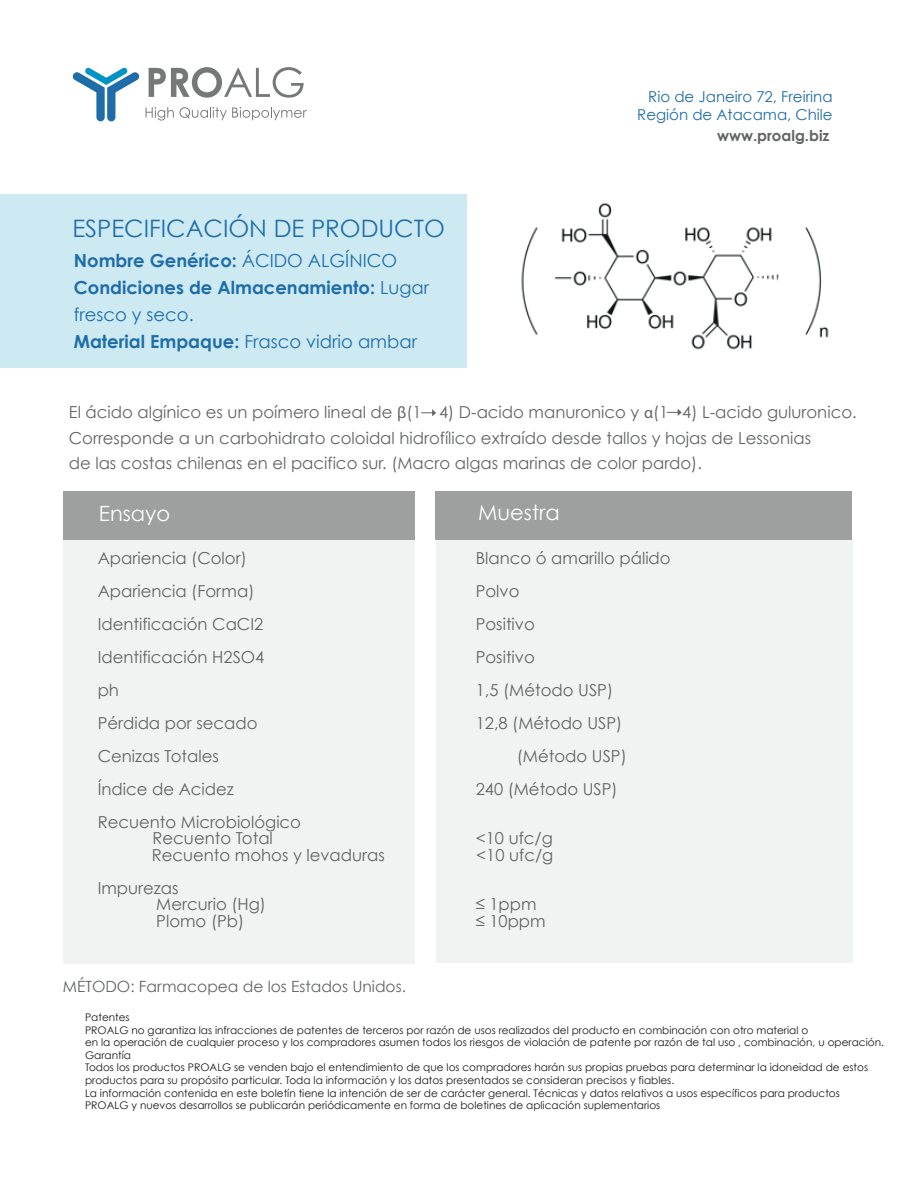
<style>
.page{position:relative;width:918px;height:1188px;background:#fff}
.page>*{position:absolute;margin:0;border:0;box-sizing:border-box;transform-origin:0 0}
.t1{font:24px "Century Gothic";color:#1f6da8}
.t2{font:21px "Century Gothic";color:#fff}
.t3{font:700 18px/27px "Century Gothic";color:#1f6da8}
.t4{font:16.5px/25.5px "Century Gothic";color:#626464}
.t5{font:15.45px "Century Gothic";color:#626464}
.t6{font:15px/18px "Century Gothic";color:#1f6da8;text-align:right}
.t7{font:700 15px "Century Gothic";color:#626464}
.t8{font:10.5px/12.6px "Century Gothic";color:#1a1a1a}
.s1{font-weight:400}
.s2{font-family:"Myriad Pro"}
</style>
<div class="page">
<svg style="left:72px;top:67px;width:68px;height:54px"></svg>
<svg style="left:149px;top:67px;width:155px;height:31px"></svg>
<svg style="left:146px;top:107px;width:161px;height:14px"></svg>
<div style="left:0;top:194px;width:466px;height:174px;background:#cdeaf3"></div>
<div style="left:63px;top:540px;width:352px;height:424px;background:#f1f2f2"></div>
<div style="left:436px;top:539px;width:417px;height:424px;background:#f1f2f2"></div>
<img style="left:521px;top:202px;width:308px;height:148px">
<svg style="left:421px;top:409px;width:15px;height:7px"></svg>
<svg style="left:667px;top:409px;width:15px;height:7px"></svg>
<div style="left:63px;top:491px;width:352px;height:48px;background:#9da09f"></div>
<div style="left:435px;top:491px;width:417px;height:49px;background:#9da09f"></div>
<h3 class="t6" style="left:637px;top:88px;width:197px">Rio de Janeiro 72, Freirina<br>Región de Atacama, Chile</h3>
<h1 class="t1" style="left:72px;top:214px;width:374px">ESPECIFICACIÓN DE PRODUCTO</h1>
<h3 class="t3" style="left:74px;top:247px;width:357px">Nombre Genérico: <span class="s1">ÁCIDO ALGÍNICO<br></span>Condiciones de Almacenamiento: <span class="s1">Lugar fresco y seco.<br></span>Material Empaque: <span class="s1">Frasco vidrio ambar</span></h3>
<h3 class="t7" style="left:717px;top:126px;width:114px">www.proalg.biz</h3>
<p class="t4" style="left:69px;top:399px;width:789px">El ácido algínico es un poímero lineal de <span class="s2">β</span>(1 4) D-acido manuronico y <span class="s2">α</span>(1 4) L-acido guluronico.<br>Corresponde a un carbohidrato coloidal hidrofílico extraído desde tallos y hojas de Lessonias<br>de las costas chilenas en el pacifico sur. (Macro algas marinas de color pardo).</p>
<h2 class="t2" style="left:99px;top:500px;width:73px">Ensayo</h2>
<h2 class="t2" style="left:478px;top:500px;width:83px">Muestra</h2>
<h3 class="t4" style="left:98px;top:545px;width:151px">Apariencia (Color)</h3>
<h3 class="t4" style="left:476px;top:545px;width:197px">Blanco ó amarillo pálido</h3>
<h3 class="t4" style="left:98px;top:578px;width:158px">Apariencia (Forma)</h3>
<h3 class="t4" style="left:476px;top:578px;width:45px">Polvo</h3>
<h3 class="t4" style="left:98px;top:611px;width:167px">Identificación CaCI2</h3>
<h3 class="t4" style="left:476px;top:611px;width:61px">Positivo</h3>
<h3 class="t4" style="left:98px;top:644px;width:168px">Identificación H2SO4</h3>
<h3 class="t4" style="left:476px;top:644px;width:61px">Positivo</h3>
<h3 class="t4" style="left:98px;top:677px;width:23px">ph</h3>
<h3 class="t4" style="left:476px;top:677px;width:139px">1,5 (Método USP)</h3>
<h3 class="t4" style="left:98px;top:710px;width:161px">Pérdida por secado</h3>
<h3 class="t4" style="left:476px;top:710px;width:148px">12,8 (Método USP)</h3>
<h3 class="t4" style="left:98px;top:743px;width:123px">Cenizas Totales</h3>
<h3 class="t4" style="left:517px;top:743px;width:111px">(Método USP)</h3>
<h3 class="t4" style="left:98px;top:776px;width:138px">Índice de Acidez</h3>
<h3 class="t4" style="left:476px;top:776px;width:143px">240 (Método USP)</h3>
<h3 class="t4" style="left:153px;top:813px;width:150px;line-height:16.5px;text-indent:-55px">Recuento Microbiológico<br>Recuento Total</h3>
<h3 class="t4" style="left:476px;top:825px;width:79px">&lt;10 ufc/g</h3>
<h3 class="t4" style="left:152px;top:842px;width:235px">Recuento mohos y levaduras</h3>
<h3 class="t4" style="left:476px;top:842px;width:79px">&lt;10 ufc/g</h3>
<h3 class="t4" style="left:156px;top:879px;width:111px;line-height:16.5px;text-indent:-59px">Impurezas<br>Mercurio (Hg)</h3>
<h3 class="t4" style="left:476px;top:891px;width:62px">≤ 1ppm</h3>
<h3 class="t4" style="left:156px;top:908px;width:89px">Plomo (Pb)</h3>
<h3 class="t4" style="left:476px;top:908px;width:71px">≤ 10ppm</h3>
<h3 class="t5" style="left:63px;top:977px;width:345px">MÉTODO: Farmacopea de los Estados Unidos.</h3>
<p class="t8" style="left:85px;top:1011px;width:800px">Patentes<br>PROALG no garantiza las infracciones de patentes de terceros por razón de usos realizados del producto en combinación con otro material o<br>en la operación de cualquier proceso y los compradores asumen todos los riesgos de violación de patente por razón de tal uso , combinación, u operación.<br>Garantía<br>Todos los productos PROALG se venden bajo el entendimiento de que los compradores harán sus propias pruebas para determinar la idoneidad de estos productos para su propósito particular. Toda la información y los datos presentados se consideran precisos y fiables.<br>La información contenida en este boletín tiene la intención de ser de carácter general. Técnicas y datos relativos a usos específicos para productos PROALG y nuevos desarrollos se publicarán periódicamente en forma de boletines de aplicación suplementarios</p>
</div>
